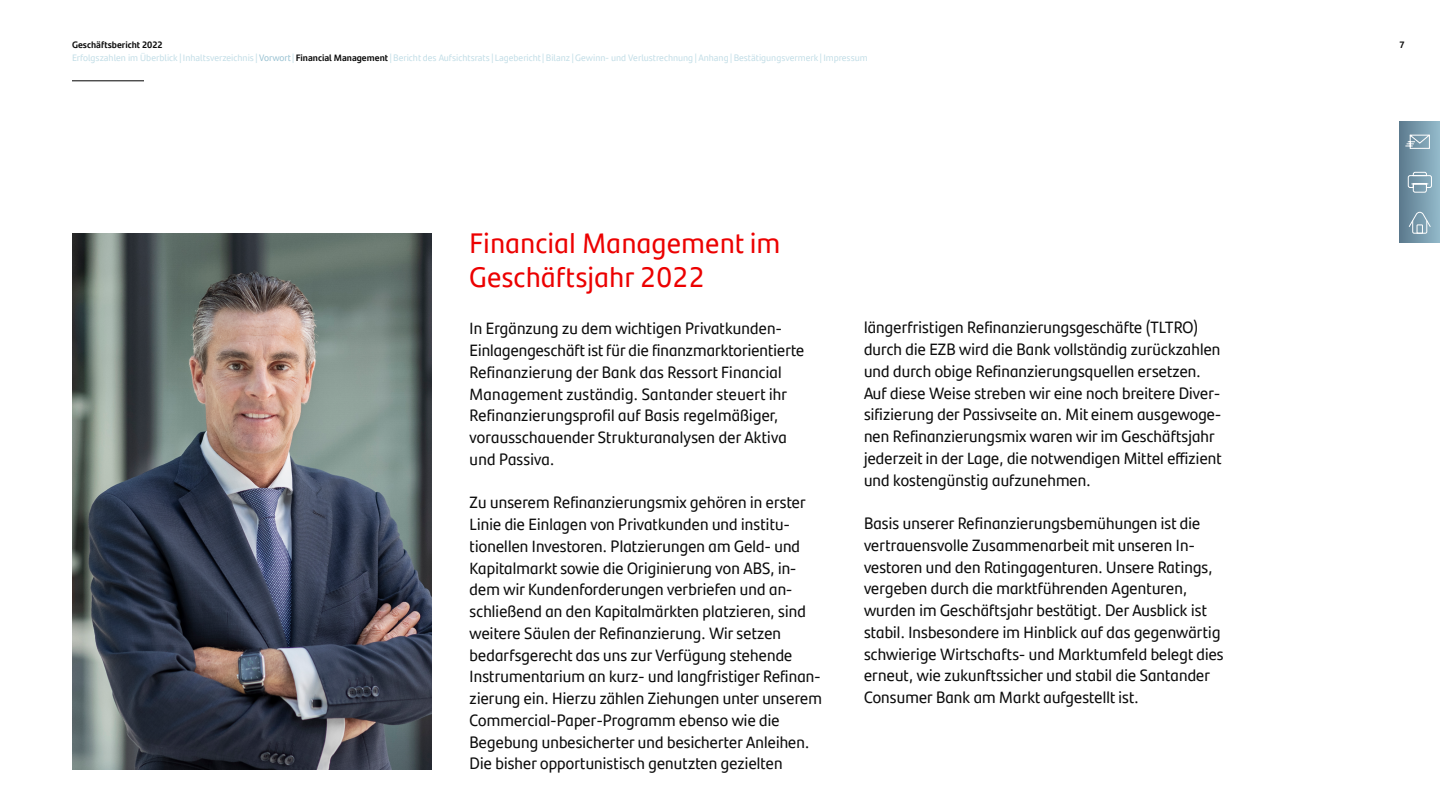
<style>
.page{position:relative;width:1440px;height:810px;background:#fff}
.page>*{position:absolute;margin:0;border:0;box-sizing:border-box;transform-origin:0 0}
.t1{font:28.5px/34.2px "Santander Headline";letter-spacing:.02em;color:#ec0000}
.t2{font:16.5px/21.8px "Santander Headline";letter-spacing:.01em;color:#0c0c0c}
.t3{font:9.38px "Santander Text";color:#c3dee7}
.t4{font:700 9.38px "Santander Text";color:#0c0c0c}
.s1{color:#9bc3d3}
.s2{font-weight:700;color:#0c0c0c}
</style>
<div class="page">
<img style="left:72px;top:234px;width:360px;height:536px">
<div style="left:1400px;top:122px;width:40px;height:121px;background:linear-gradient(to right,#5d7b8e,#92b8c9)"></div>
<hr style="left:72px;top:80px;width:72px;height:1px;background:#000">
<svg style="left:1405px;top:134px;width:25px;height:15px"></svg>
<svg style="left:1408px;top:172px;width:24px;height:21px"></svg>
<svg style="left:1408px;top:212px;width:23px;height:22px"></svg>
<p class="t4" style="left:72px;top:37px;width:92px">Geschäftsbericht 2022</p>
<p class="t4" style="left:1399px;top:37px;width:7px">7</p>
<p class="t3" style="left:72px;top:50px;width:797px">Erfolgszahlen im Überblick |Inhaltsverzeichnis |<span class="s1">Vorwort</span>|<span class="s2">Financial Management</span>|Bericht des Aufsichtsrats | Lagebericht|Bilanz |Gewinn- und Verlustrechnung|Anhang|Bestätigungsvermerk |Impressum</p>
<h1 class="t1" style="left:470px;top:224px;width:312px">Financial Management im<br>Geschäftsjahr 2022</h1>
<p class="t2" style="left:470px;top:317px;width:336px">In Ergänzung zu dem wichtigen Privatkunden-Einlagengeschäft ist für die finanzmarktorientierte Refinanzierung der Bank das Ressort Financial Management zuständig. Santander steuert ihr Refinanzierungsprofil auf Basis regelmäßiger, vorausschauender Strukturanalysen der Aktiva und Passiva.</p>
<p class="t2" style="left:470px;top:491px;width:354px">Zu unserem Refinanzierungsmix gehören in erster Linie die Einlagen von Privatkunden und institu&shy;tionellen Investoren. Platzierungen am Geld- und Kapitalmarkt sowie die Originierung von ABS, in&shy;dem wir Kundenforderungen verbriefen und an&shy;schließend an den Kapitalmärkten platzieren, sind weitere Säulen der Refinanzierung. Wir setzen bedarfsgerecht das uns zur Verfügung stehende Instrumentarium an kurz- und langfristiger Refinan&shy;zierung ein. Hierzu zählen Ziehungen unter unserem Commercial-Paper-Programm ebenso wie die Begebung unbesicherter und besicherter Anleihen.<br>Die bisher opportunistisch genutzten gezielten</p>
<p class="t2" style="left:864px;top:316px;width:359px">längerfristigen Refinanzierungsgeschäfte (TLTRO) durch die EZB wird die Bank vollständig zurückzahlen und durch obige Refinanzierungsquellen ersetzen.<br>Auf diese Weise streben wir eine noch breitere Diver&shy;sifizierung der Passivseite an. Mit einem ausgewoge&shy;nen Refinanzierungsmix waren wir im Geschäftsjahr jederzeit in der Lage, die notwendigen Mittel effizient und kostengünstig aufzunehmen.</p>
<p class="t2" style="left:864px;top:512px;width:361px">Basis unserer Refinanzierungsbemühungen ist die vertrauensvolle Zusammenarbeit mit unseren In&shy;vestoren und den Ratingagenturen. Unsere Ratings, vergeben durch die marktführenden Agenturen, wurden im Geschäftsjahr bestätigt. Der Ausblick ist stabil. Insbesondere im Hinblick auf das gegenwärtig schwierige Wirtschafts- und Marktumfeld belegt dies erneut, wie zukunftssicher und stabil die Santander Consumer Bank am Markt aufgestellt ist.</p>
</div>
